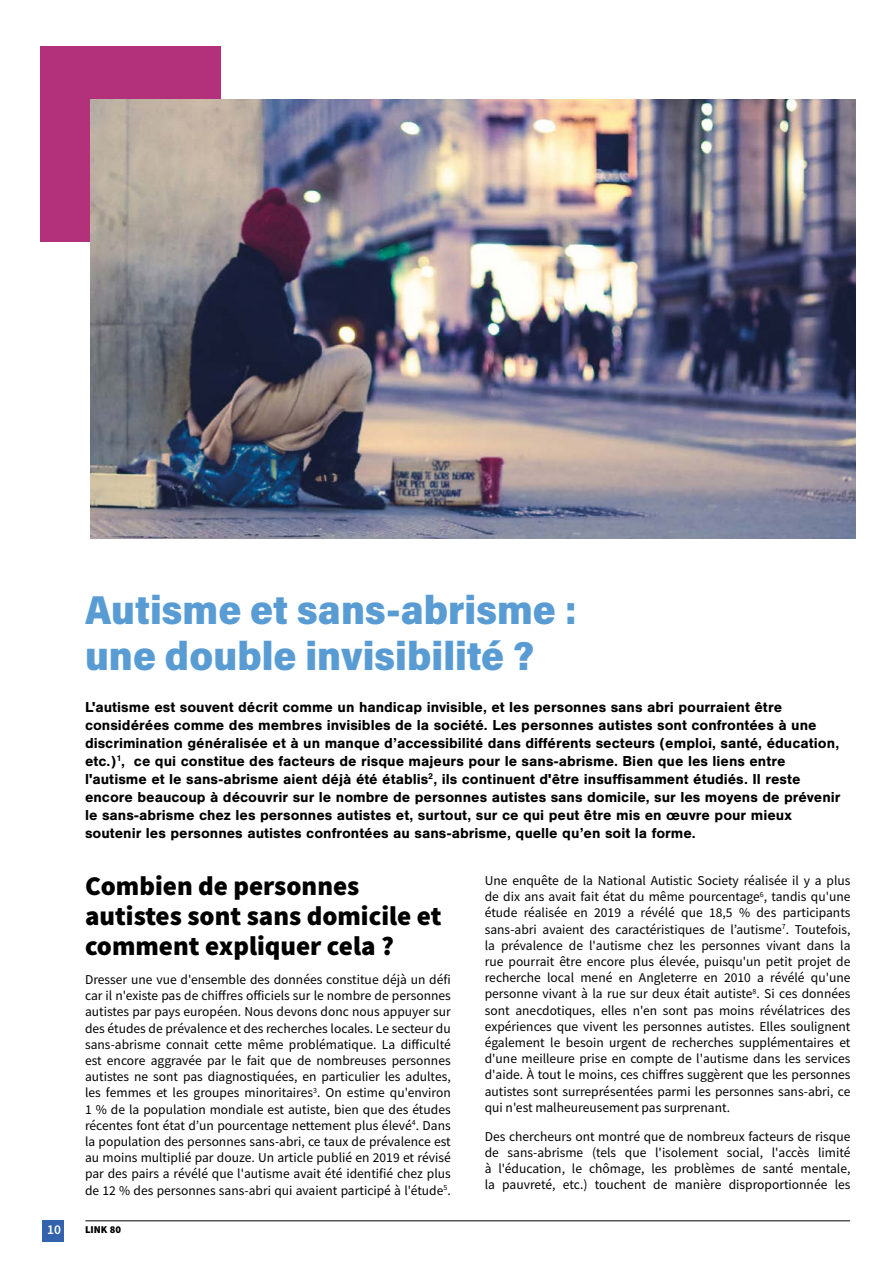
<style>
.page{position:relative;width:893px;height:1263px;background:#fff}
.page>*{position:absolute;margin:0;border:0;box-sizing:border-box;transform-origin:0 0}
.t1{font:40.5px/46.5px "Acumin Variable Concept";color:#599cd4}
.t2{font:900 27px/30px "Source Sans Pro";color:#000}
.t3{font:700 15px/18px "Nimbus San";color:#000}
.t4{font:13.5px/16.2px "Source Sans Pro";color:#000;text-align:justify}
.t5{font:600 13.5px "Source Sans Pro";color:#fff}
.t6{font:900 10.5px "Source Sans Pro";color:#000}
</style>
<div class="page">
<div style="left:42px;top:1220px;width:22px;height:22px;background:#3363ac"></div>
<hr style="left:85px;top:1220px;width:765px;height:1px;background:#000">
<div style="left:40px;top:47px;width:181px;height:195px;background:#b3317a"></div>
<img style="left:91px;top:99px;width:765px;height:439px">
<h1 class="t1" style="left:85px;top:585px;width:493px">Autisme et sans-abrisme : une double invisibilité ?</h1>
<p class="t3" style="left:85px;top:699px;width:757px">L'autisme est souvent décrit comme un handicap invisible, et les personnes sans abri pourraient être considérées comme des membres invisibles de la société. Les personnes autistes sont confrontées à une discrimination généralisée et à un manque d’accessibilité dans différents secteurs (emploi, santé, éducation, etc.)<sup>1</sup>, ce qui constitue des facteurs de risque majeurs pour le sans-abrisme. Bien que les liens entre l'autisme et le sans-abrisme aient déjà été établis<sup>2</sup>, ils continuent d'être insuffisamment étudiés. Il reste encore beaucoup à découvrir sur le nombre de personnes autistes sans domicile, sur les moyens de prévenir le sans-abrisme chez les personnes autistes et, surtout, sur ce qui peut être mis en œuvre pour mieux soutenir les personnes autistes confrontées au sans-abrisme, quelle qu’en soit la forme.</p>
<h2 class="t2" style="left:85px;top:870px;width:358px">Combien de personnes autistes sont sans domicile et comment expliquer cela ?</h2>
<p class="t4" style="left:85px;top:971px;width:367px">Dresser une vue d'ensemble des données constitue déjà un défi car il n'existe pas de chiffres officiels sur le nombre de personnes autistes par pays européen. Nous devons donc nous appuyer sur des études de prévalence et des recherches locales. Le secteur du sans-abrisme connait cette même problématique. La difficulté est encore aggravée par le fait que de nombreuses personnes autistes ne sont pas diagnostiquées, en particulier les adultes, les femmes et les groupes minoritaires<sup>3</sup>. On estime qu'environ 1 % de la population mondiale est autiste, bien que des études récentes font état d’un pourcentage nettement plus élevé<sup>4</sup>. Dans la population des personnes sans-abri, ce taux de prévalence est au moins multiplié par douze. Un article publié en 2019 et révisé par des pairs a révélé que l'autisme avait été identifié chez plus de 12 % des personnes sans-abri qui avaient participé à l'étude<sup>5</sup>.</p>
<p class="t4" style="left:485px;top:872px;width:367px">Une enquête de la National Autistic Society réalisée il y a plus de dix ans avait fait état du même pourcentage<sup>6</sup>, tandis qu'une étude réalisée en 2019 a révélé que 18,5 % des participants sans-abri avaient des caractéristiques de l’autisme<sup>7</sup>. Toutefois, la prévalence de l'autisme chez les personnes vivant dans la rue pourrait être encore plus élevée, puisqu'un petit projet de recherche local mené en Angleterre en 2010 a révélé qu'une personne vivant à la rue sur deux était autiste<sup>8</sup>. Si ces données sont anecdotiques, elles n'en sont pas moins révélatrices des expériences que vivent les personnes autistes. Elles soulignent également le besoin urgent de recherches supplémentaires et d'une meilleure prise en compte de l'autisme dans les services d'aide. À tout le moins, ces chiffres suggèrent que les personnes autistes sont surreprésentées parmi les personnes sans-abri, ce qui n'est malheureusement pas surprenant.</p>
<p class="t4" style="left:485px;top:1128px;width:367px">Des chercheurs ont montré que de nombreux facteurs de risque de sans-abrisme (tels que l'isolement social, l'accès limité à l'éducation, le chômage, les problèmes de santé mentale, la pauvreté, etc.) touchent de manière disproportionnée les</p>
<p class="t5" style="left:47px;top:1221px;width:15px">10</p>
<p class="t6" style="left:85px;top:1222px;width:37px">LINK 80</p>
</div>
